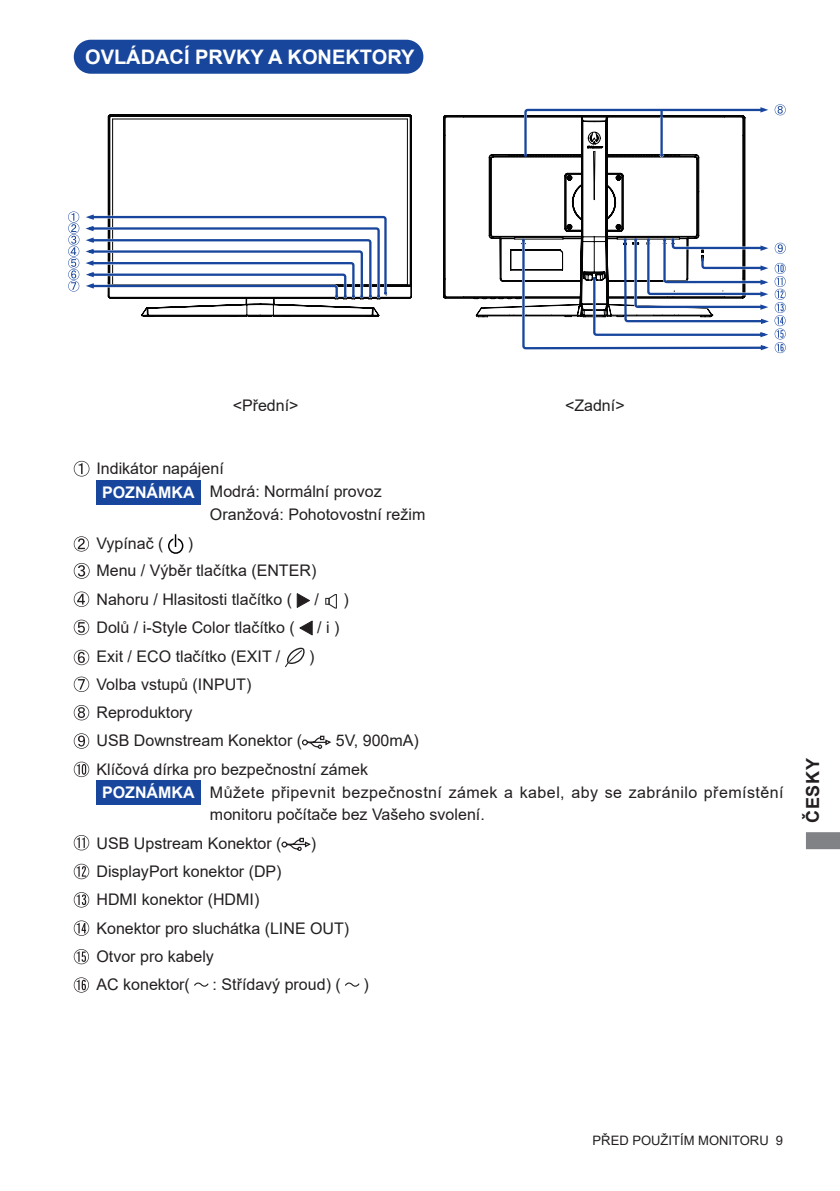
<style>
.page{position:relative;width:840px;height:1191px;background:#fff}
.page>*{position:absolute;margin:0;border:0;box-sizing:border-box;transform-origin:0 0}
.t1{font:700 20px "Arial";color:#fff}
.t2{font:700 18px "Arial";letter-spacing:.035em;color:#231f20}
.t3{font:16px/28.4px "Arial";color:#231f20}
.t4{font:16px/22.6px "Arial";letter-spacing:.025em;color:#231f20}
.t5{font:700 16px "Arial";color:#fff}
.t6{font:13px "Arial";color:#231f20}
</style>
<div class="page">
<svg style="left:806px;top:832px;width:33px;height:17px"></svg>
<svg style="left:74px;top:461px;width:15px;height:15px"></svg>
<svg style="left:74px;top:536px;width:15px;height:15px"></svg>
<div style="left:168px;top:538px;width:15px;height:16px;border:1px solid #000;border-radius:50%"></div>
<div style="left:173px;top:534px;width:5px;height:13px;background:#c3c3c3"></div>
<svg style="left:175px;top:534px;width:1px;height:13px"></svg>
<svg style="left:74px;top:563px;width:15px;height:15px"></svg>
<svg style="left:74px;top:591px;width:15px;height:16px"></svg>
<svg style="left:296px;top:593px;width:14px;height:15px"></svg>
<svg style="left:325px;top:594px;width:12px;height:14px"></svg>
<svg style="left:74px;top:619px;width:15px;height:16px"></svg>
<svg style="left:299px;top:620px;width:13px;height:15px"></svg>
<svg style="left:74px;top:650px;width:15px;height:15px"></svg>
<svg style="left:285px;top:647px;width:19px;height:20px"></svg>
<svg style="left:74px;top:676px;width:15px;height:16px"></svg>
<svg style="left:74px;top:705px;width:15px;height:15px"></svg>
<svg style="left:74px;top:733px;width:15px;height:15px"></svg>
<svg style="left:302px;top:735px;width:29px;height:13px"></svg>
<svg style="left:74px;top:761px;width:15px;height:16px"></svg>
<svg style="left:74px;top:835px;width:15px;height:15px"></svg>
<svg style="left:281px;top:837px;width:30px;height:13px"></svg>
<svg style="left:74px;top:863px;width:15px;height:16px"></svg>
<svg style="left:74px;top:892px;width:15px;height:15px"></svg>
<svg style="left:74px;top:920px;width:15px;height:16px"></svg>
<svg style="left:74px;top:949px;width:15px;height:15px"></svg>
<svg style="left:74px;top:977px;width:15px;height:15px"></svg>
<svg style="left:194px;top:982px;width:14px;height:4px"></svg>
<svg style="left:345px;top:982px;width:14px;height:4px"></svg>
<div style="left:75px;top:41px;width:347px;height:32px;background:#18469d;border-radius:16px"></div>
<div style="left:74px;top:40px;width:349px;height:34px;border:2px solid #18469d;border-radius:16px"></div>
<div style="left:96px;top:480px;width:105px;height:25px;background:#18469d"></div>
<div style="left:96px;top:780px;width:105px;height:25px;background:#18469d"></div>
<svg style="left:444px;top:116px;width:29px;height:182px"></svg>
<svg style="left:473px;top:104px;width:312px;height:249px"></svg>
<hr style="left:110px;top:298px;width:299px;height:1px;background:#030303">
<svg style="left:108px;top:115px;width:303px;height:183px"></svg>
<svg style="left:68px;top:192px;width:320px;height:125px"></svg>
<p class="t1" style="left:85px;top:43px;width:330px">OVLÁDACÍ PRVKY A KONEKTORY</p>
<p class="t3" style="left:232px;top:391px;width:67px">&lt;Přední&gt;</p>
<p class="t3" style="left:564px;top:391px;width:61px">&lt;Zadní&gt;</p>
<p class="t3" style="left:210px;top:457px;width:217px;line-height:22.6px;text-indent:-113px">Indikátor napájení<br>Modrá: Normální provoz<br>Oranžová: Pohotovostní režim</p>
<p class="t3" style="left:96px;top:529px;width:68px">Vypínač (</p>
<p class="t5" style="left:102px;top:481px;width:94px">POZNÁMKA</p>
<p class="t3" style="left:96px;top:529px;width:221px;text-indent:91px">)<br>Menu / Výběr tlačítka (ENTER)<br>Nahoru / Hlasitosti tlačítko (</p>
<p class="t3" style="left:314px;top:585px;width:6px">/</p>
<p class="t3" style="left:343px;top:585px;width:7px">)</p>
<p class="t3" style="left:96px;top:613px;width:200px">Dolů / i-Style Color tlačítko (</p>
<p class="t3" style="left:317px;top:613px;width:24px">/ i )</p>
<p class="t3" style="left:96px;top:642px;width:185px">Exit / ECO tlačítko (EXIT /</p>
<p class="t3" style="left:309px;top:642px;width:7px">)</p>
<p class="t3" style="left:96px;top:670px;width:207px">Volba vstupů (INPUT)<br>Reproduktory<br>USB Downstream Konektor (</p>
<p class="t3" style="left:96px;top:726px;width:324px;text-indent:239px">5V, 900mA)<br>Klíčová dírka pro bezpečnostní zámek</p>
<p class="t4" style="left:210px;top:780px;width:574px">Můžete připevnit bezpečnostní zámek a kabel, aby se zabránilo přemístění monitoru počítače bez Vašeho svolení.</p>
<p class="t3" style="left:96px;top:828px;width:186px">USB Upstream Konektor (</p>
<p class="t3" style="left:311px;top:828px;width:7px">)</p>
<p class="t3" style="left:96px;top:857px;width:254px">DisplayPort konektor (DP)<br>HDMI konektor (HDMI)<br>Konektor pro sluchátka (LINE OUT)<br>Otvor pro kabely<br>AC konektor(</p>
<p class="t5" style="left:102px;top:781px;width:94px">POZNÁMKA</p>
<p class="t3" style="left:212px;top:970px;width:130px">: Střídavý proud) (</p>
<p class="t3" style="left:363px;top:970px;width:7px">)</p>
<p class="t2" style="left:799px;top:822px;width:66px;rotate:-90deg">ČESKY</p>
<p class="t6" style="left:592px;top:1131px;width:192px">PŘED POUŽITÍM MONITORU 9</p>
</div>
